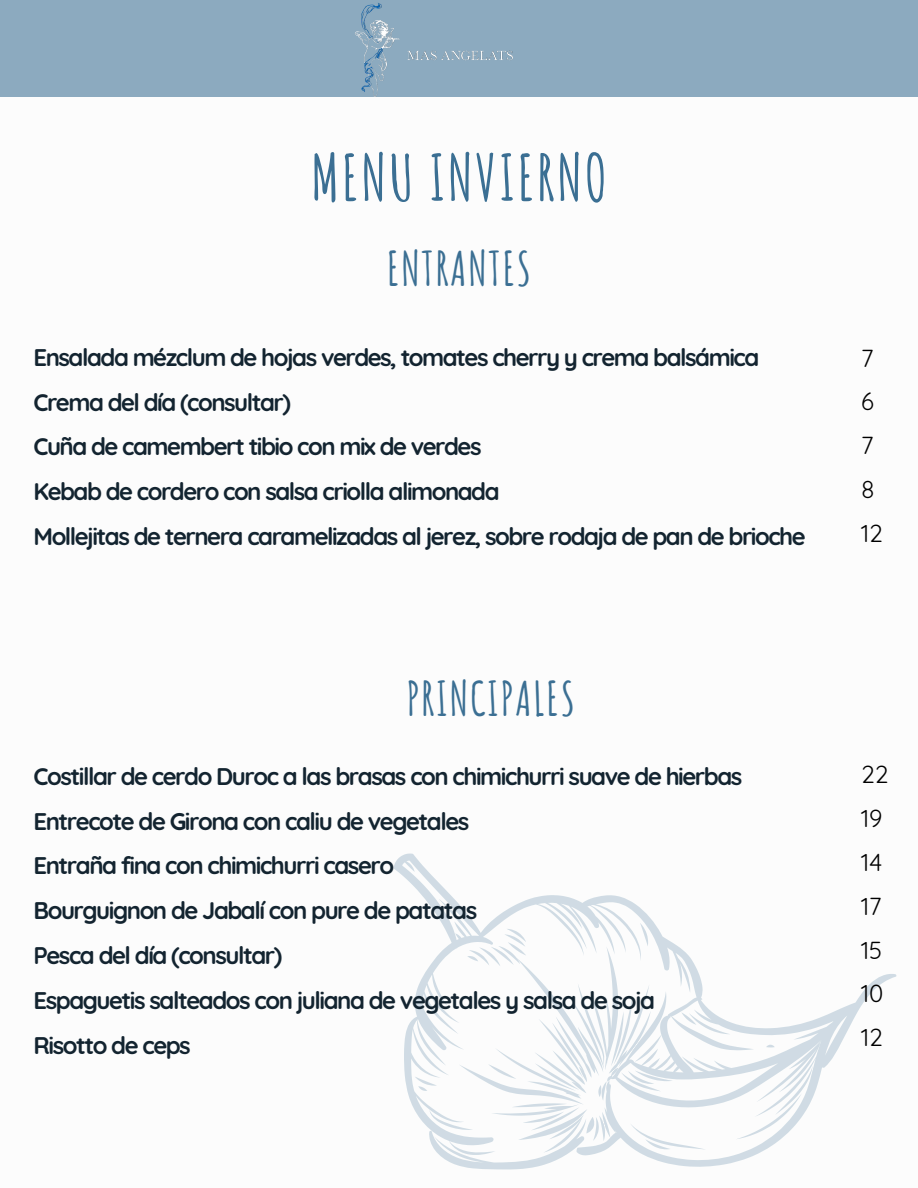
<style>
.page{position:relative;width:918px;height:1188px;background:#fff}
.page>*{position:absolute;margin:0;border:0;box-sizing:border-box;transform-origin:0 0}
.t1{font:700 63px "Amatic SC";letter-spacing:.03em;color:#3b6f93}
.t2{font:700 46.65px "Amatic SC";letter-spacing:.03em;color:#3b6f93}
.t3{font:700 24px/44.8px "Quicksand";letter-spacing:-.06em;color:#132430}
.t4{font:24px/43.8px "Quicksand";color:#000}
</style>
<div class="page">
<div style="left:0;top:0;width:918px;height:97px;background:#8caabf"></div>
<img style="left:355px;top:3px;width:158px;height:94px">
<svg style="left:394px;top:854px;width:502px;height:315px"></svg>
<h1 class="t1" style="left:311px;top:137px;width:297px">MENU INVIERNO</h1>
<h2 class="t2" style="left:387px;top:239px;width:146px">ENTRANTES</h2>
<p class="t3" style="left:34px;top:334px;width:774px">Ensalada mézclum de hojas verdes, tomates cherry y crema balsámica Crema del día (consultar)<br>Cuña de camembert tibio con mix de verdes<br>Kebab de cordero con salsa criolla alimonada<br>Mollejitas de ternera caramelizadas al jerez, sobre rodaja de pan de brioche</p>
<p class="t4" style="left:861px;top:336px;width:23px">7<br>6<br>7<br>8<br>12</p>
<h2 class="t2" style="left:406px;top:668px;width:170px">PRINCIPALES</h2>
<p class="t3" style="left:34px;top:753px;width:710px">Costillar de cerdo Duroc a las brasas con chimichurri suave de hierbas Entrecote de Girona con caliu de vegetales<br>Entraña fina con chimichurri casero<br>Bourguignon de Jabalí con pure de patatas<br>Pesca del día (consultar)<br>Espaguetis salteados con juliana de vegetales y salsa de soja<br>Risotto de ceps</p>
<p class="t4" style="left:861px;top:752px;width:29px">22<br>19<br>14<br>17<br>15<br>10<br>12</p>
</div>
